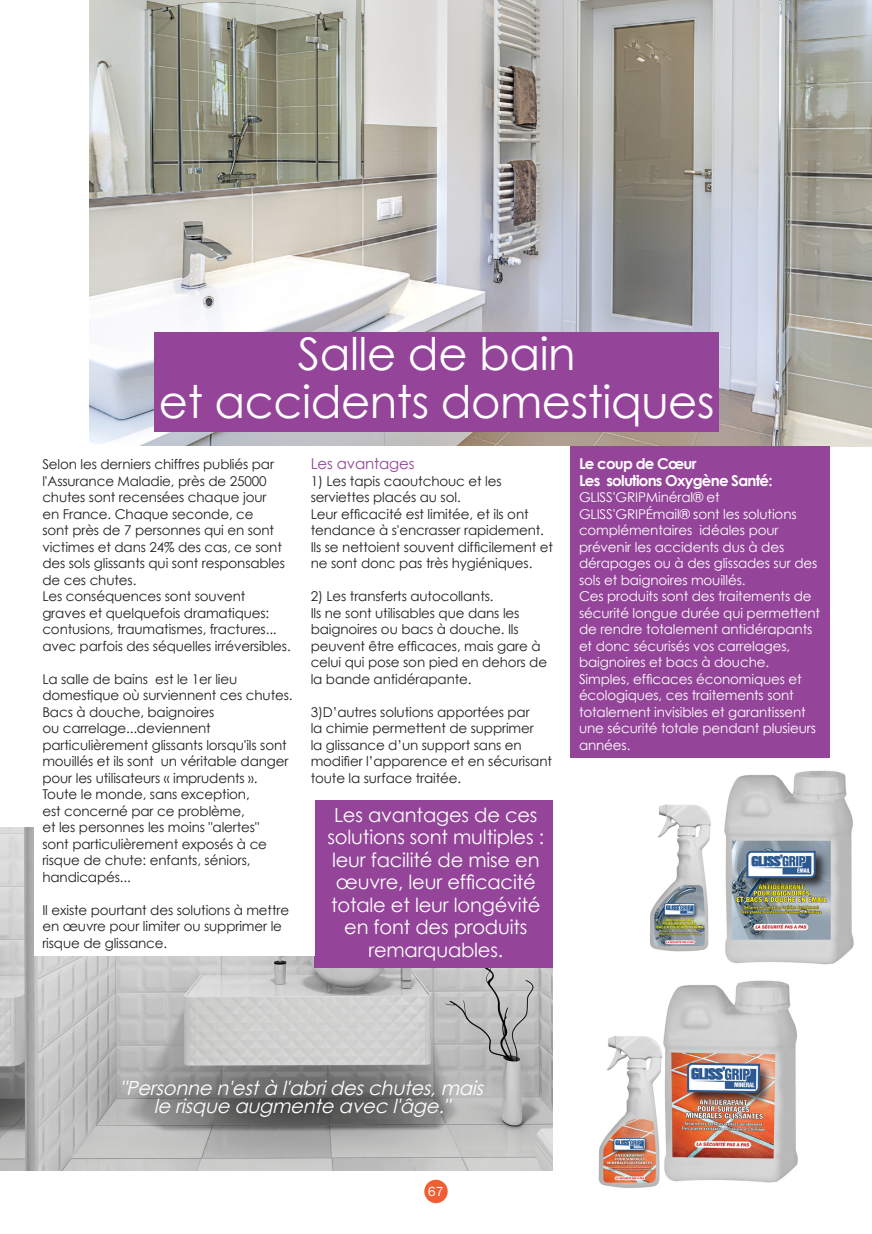
<style>
.page{position:relative;width:872px;height:1234px;background:#fff}
.page>*{position:absolute;margin:0;border:0;box-sizing:border-box;transform-origin:0 0}
.texte_oxy{font:45px "Century Gothic";letter-spacing:-.01em;color:#fff}
.texte_oxy-2{font:19.5px/22.5px "Century Gothic";letter-spacing:-.01em;color:#fff;text-align:center}
.texte_oxy-3{font:italic 19.5px/18px "Century Gothic";color:#fff;text-align:center}
.texte_oxy-4{font:700 15px "Century Gothic";letter-spacing:-.05em;color:#fff}
.texte_oxy-5{font:15px "Century Gothic";letter-spacing:-.01em;color:#944599}
.texte_oxy-6{font:13.5px/16.5px "Century Gothic";letter-spacing:-.01em;color:#231f20}
.texte_oxy-7{font:13.5px/16.5px "Century Gothic";letter-spacing:-.01em;color:#fff}
.bloc_texte{font:13.5px "Franklin Gothic";color:#fff}
</style>
<div class="page">
<div style="left:424px;top:1179px;width:24px;height:23px;background:#f15d34;border-radius:50%"></div>
<img style="left:90px;top:0;width:782px;height:446px">
<img style="left:0;top:827px;width:553px;height:342px">
<div style="left:154px;top:332px;width:564px;height:99px;background:#944599"></div>
<div style="left:315px;top:799px;width:238px;height:168px;background:#944599"></div>
<div style="left:34px;top:595px;width:281px;height:360px;background:#fff"></div>
<div style="left:570px;top:446px;width:259px;height:312px;background:#944599"></div>
<img style="left:663px;top:980px;width:135px;height:203px">
<img style="left:598px;top:1036px;width:64px;height:152px">
<img style="left:650px;top:804px;width:61px;height:148px">
<img style="left:724px;top:770px;width:130px;height:195px">
<p class="texte_oxy" style="left:298px;top:326px;width:279px">Salle de bain</p>
<p class="texte_oxy" style="left:159px;top:374px;width:557px">et accidents domestiques</p>
<p class="texte_oxy-6" style="left:42px;top:455px;width:244px">Selon les derniers chiffres publiés par l'Assurance Maladie, près de 25000 chutes sont recensées chaque jour en France. Chaque seconde, ce<br>sont près de 7 personnes qui en sont victimes et dans 24% des cas, ce sont des sols glissants qui sont responsables de ces chutes.</p>
<p class="texte_oxy-6" style="left:42px;top:587px;width:250px">Les conséquences sont souvent graves et quelquefois dramatiques: contusions, traumatismes, fractures... avec parfois des séquelles irréversibles.</p>
<p class="texte_oxy-6" style="left:42px;top:670px;width:252px">La salle de bains est le 1er lieu domestique où surviennent ces chutes.</p>
<p class="texte_oxy-6" style="left:42px;top:703px;width:248px">Bacs à douche, baignoires<br>ou carrelage...deviennent particulièrement glissants lorsqu'ils sont mouillés et ils sont un véritable danger pour les utilisateurs « imprudents ».</p>
<p class="texte_oxy-6" style="left:42px;top:785px;width:226px">Toute le monde, sans exception, est concerné par ce problème,<br>et les personnes les moins "alertes" sont particulièrement exposés à ce risque de chute: enfants, séniors, handicapés...</p>
<p class="texte_oxy-6" style="left:42px;top:901px;width:248px">Il existe pourtant des solutions à mettre en œuvre pour limiter ou supprimer le risque de glissance.</p>
<p class="texte_oxy-5" style="left:311px;top:454px;width:105px">Les avantages</p>
<p class="texte_oxy-6" style="left:311px;top:472px;width:192px">1) Les tapis caoutchouc et les serviettes placés au sol.</p>
<p class="texte_oxy-6" style="left:311px;top:505px;width:235px">Leur efficacité est limitée, et ils ont tendance à s'encrasser rapidement.</p>
<p class="texte_oxy-6" style="left:311px;top:538px;width:244px">Ils se nettoient souvent difficilement et ne sont donc pas très hygiéniques.</p>
<p class="texte_oxy-6" style="left:311px;top:587px;width:184px">2) Les transferts autocollants.</p>
<p class="texte_oxy-6" style="left:311px;top:604px;width:238px">Ils ne sont utilisables que dans les baignoires ou bacs à douche. Ils peuvent être efficaces, mais gare à celui qui pose son pied en dehors de la bande antidérapante.</p>
<p class="texte_oxy-6" style="left:311px;top:703px;width:243px">3)D’autres solutions apportées par<br>la chimie permettent de supprimer<br>la glissance d’un support sans en modifier l’apparence et en sécurisant toute la surface traitée.</p>
<p class="texte_oxy-2" style="left:327px;top:803px;width:218px">Les avantages de ces solutions sont multiples : leur facilité de mise en œuvre, leur efficacité totale et leur longévité en font des produits remarquables.</p>
<p class="texte_oxy-4" style="left:579px;top:454px;width:119px">Le coup de Cœur</p>
<p class="texte_oxy-4" style="left:579px;top:470px;width:195px">Les solutions Oxygène Santé:</p>
<p class="texte_oxy-7" style="left:579px;top:488px;width:240px">GLISS'GRIPMinéral® et<br>GLISS'GRIPÉmail® sont les solutions complémentaires idéales pour prévenir les accidents dus à des dérapages ou à des glissades sur des sols et baignoires mouillés.</p>
<p class="texte_oxy-7" style="left:579px;top:587px;width:242px">Ces produits sont des traitements de sécurité longue durée qui permettent de rendre totalement antidérapants et donc sécurisés vos carrelages, baignoires et bacs à douche.</p>
<p class="texte_oxy-7" style="left:579px;top:670px;width:238px">Simples, efficaces économiques et écologiques, ces traitements sont totalement invisibles et garantissent une sécurité totale pendant plusieurs</p>
<p class="texte_oxy-7" style="left:579px;top:736px;width:53px">années.</p>
<p class="texte_oxy-3" style="left:120px;top:1078px;width:369px">"Personne n'està l'abrideschutes,mais le risque augmente avec l'âge."</p>
<p class="bloc_texte" style="left:428px;top:1182px;width:17px">67</p>
</div>
